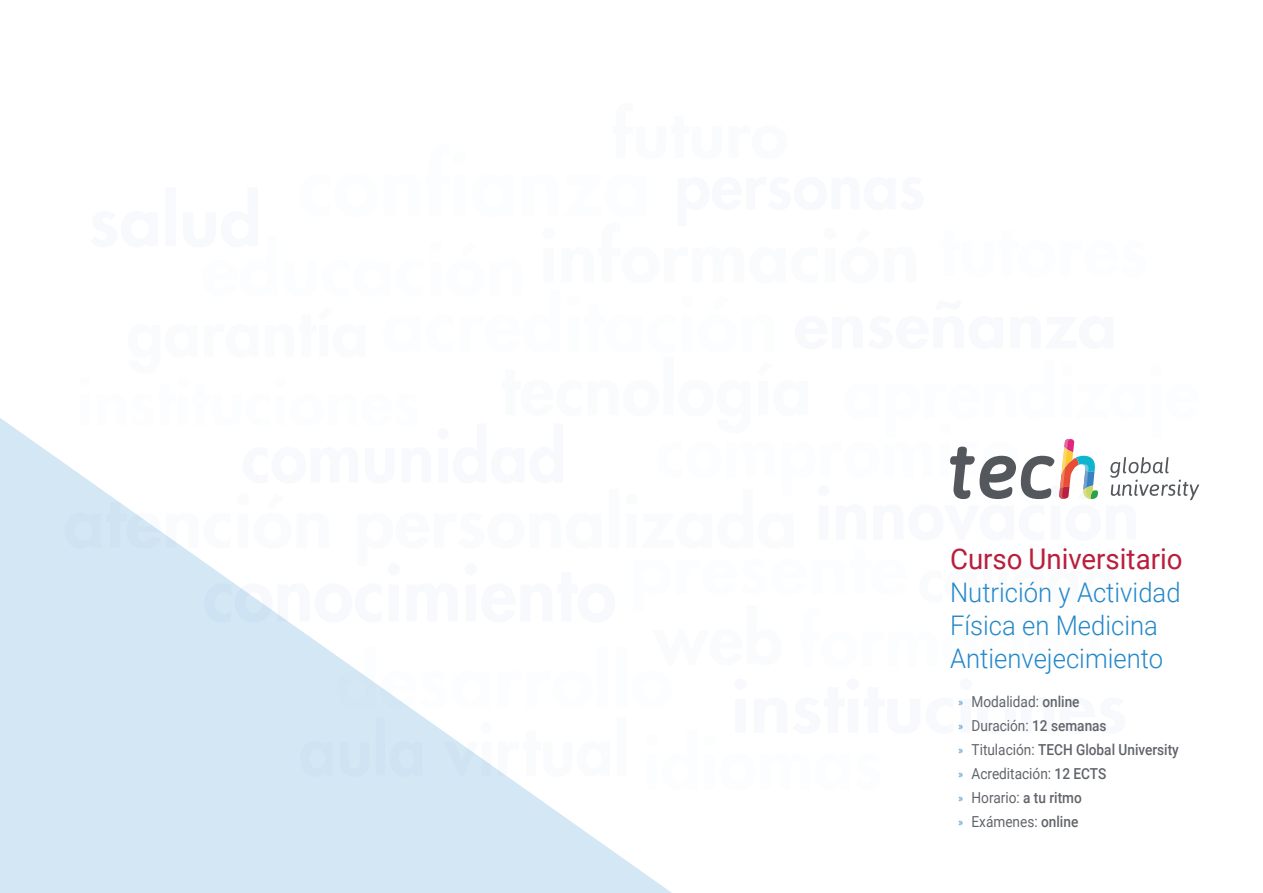
<style>
.page{position:relative;width:1263px;height:893px;background:#fff}
.page>*{position:absolute;margin:0;border:0;box-sizing:border-box;transform-origin:0 0}
.t1{font:28.5px "Roboto";color:#ba1e3c}
.t2{font:300 27px/33px "Roboto";color:#2488c9;scale:.95 1}
.t3{font:15.15px/24px "Roboto";color:#61646a;scale:.9 1}
.s1{font-family:"Myriad Pro";font-size:12px;color:#2488c9}
.s2{font-weight:500}
</style>
<div class="page">
<svg style="left:0;top:418px;width:672px;height:475px;background:#d8e9f5"></svg>
<svg style="left:64px;top:418px;width:1135px;height:372px"></svg>
<h1 class="t1" style="left:950px;top:539px;width:234px">Curso Universitario</h1>
<h2 class="t2" style="left:950px;top:575px;width:244px">Nutrición y Actividad<br>Física en Medicina<br>Antienvejecimiento</h2>
<p class="t3" style="left:959px;top:689px;width:246px"><span class="s1">»</span> Modalidad: <span class="s2">online<br></span><span class="s1">»</span> Duración: <span class="s2">12 semanas<br></span><span class="s1">»</span> Titulación: <span class="s2">TECH Global University </span><span class="s1">»</span> Acreditación: <span class="s2">12 ECTS<br></span><span class="s1">»</span> Horario: <span class="s2">a tu ritmo<br></span><span class="s1">»</span> Exámenes: <span class="s2">online</span></p>
</div>
